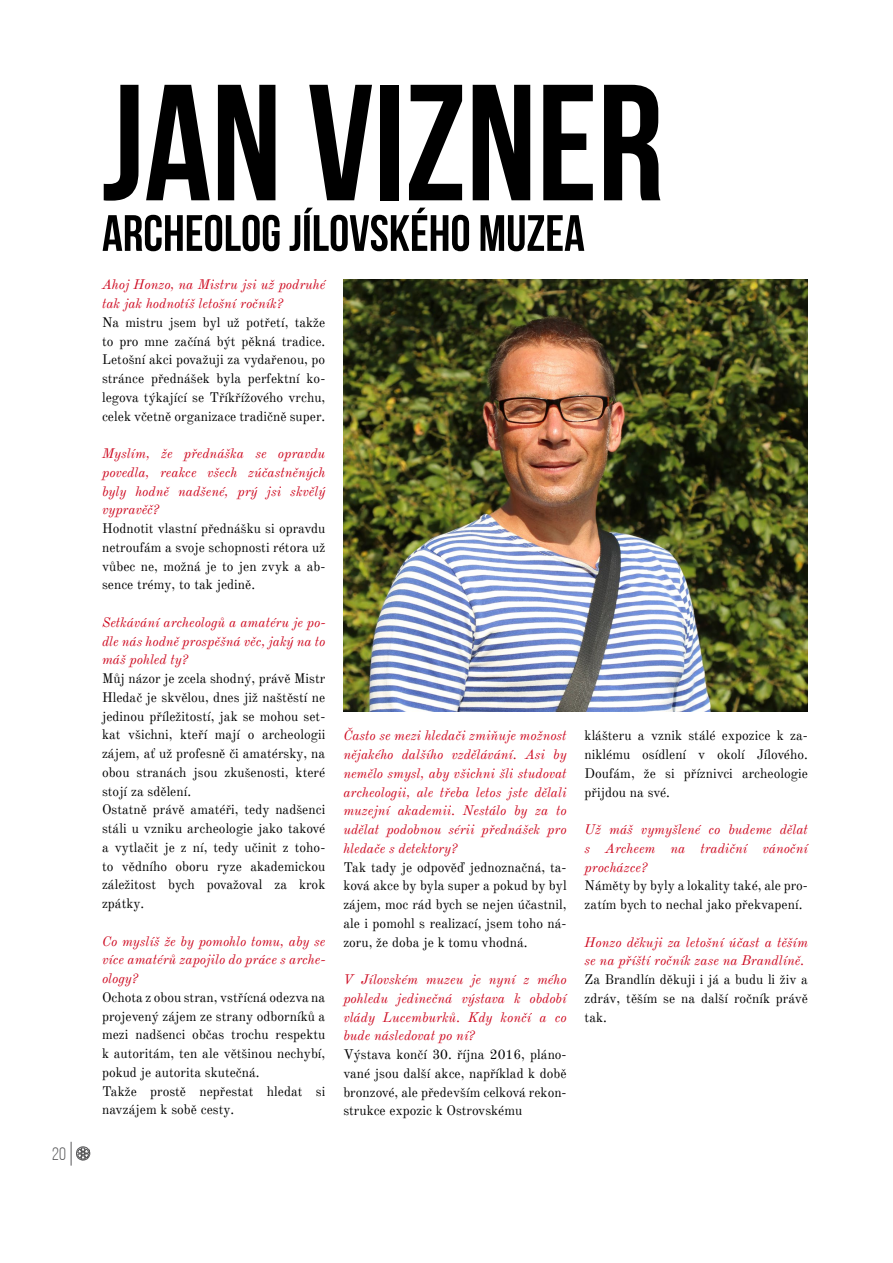
<style>
.page{position:relative;width:893px;height:1263px;background:#fff}
.page>*{position:absolute;margin:0;border:0;box-sizing:border-box;transform-origin:0 0}
.t1{font:700 165px "Bebas Neue";color:#000}
.t2{font:700 51px "Bebas Neue";color:#000}
.t3{font:18px "Bebas Neue";color:#58585a}
.t4{font:13.5px/18.8px "Old Standard TT";color:#000;text-align:justify}
.t5{font:italic 13.5px/18.8px "Old Standard TT";color:#cd071e;text-align:justify}
</style>
<div class="page">
<svg style="left:71px;top:1142px;width:19px;height:23px"></svg>
<img style="left:343px;top:279px;width:465px;height:432px">
<h3 class="t3" style="left:52px;top:1144px;width:15px">20</h3>
<h1 class="t1" style="left:102px;top:53px;width:563px">JAN VIZNER</h1>
<h2 class="t2" style="left:102px;top:205px;width:484px">ARCHEOLOG JÍLOVSKÉHO MUZEA</h2>
<p class="t5" style="left:102px;top:275px;width:225px">Ahoj Honzo, na Mistru jsi už podruhé tak jak hodnotíš letošní ročník?</p>
<p class="t4" style="left:102px;top:313px;width:225px">Na mistru jsem byl už potřetí, takže to pro mne začíná být pěkná tradice.<br>Letošní akci považuji za vydařenou, po stránce přednášek byla perfektní ko&shy;legova týkající se Tříkřížového vrchu, celek včetně organizace tradičně super.</p>
<p class="t5" style="left:102px;top:444px;width:225px">Myslím, že přednáška se opravdu povedla, reakce všech zúčastněných byly hodně nadšené, prý jsi skvělý vypravěč?</p>
<p class="t4" style="left:102px;top:519px;width:225px">Hodnotit vlastní přednášku si opravdu netroufám a svoje schopnosti rétora už vůbec ne, možná je to jen zvyk a ab&shy;sence trémy, to tak jedině.</p>
<p class="t5" style="left:102px;top:613px;width:225px">Setkávání archeologů a amatéru je po&shy;dle nás hodně prospěšná věc, jaký na to máš pohled ty?</p>
<p class="t4" style="left:102px;top:669px;width:225px;text-align:left">Můj názor je zcela shodný, právě Mistr Hledač je skvělou, dnes již naštěstí ne jedinou příležitostí, jak se mohou set&shy;kat všichni, kteří mají o archeologii zájem, ať už profesně či amatérsky, na obou stranách jsou zkušenosti, které stojí za sdělení.<br>Ostatně právě amatéři, tedy nadšenci stáli u vzniku archeologie jako takové a vytlačit je z ní, tedy učinit z toho&shy;to vědního oboru ryze akademickou záležitost bych považoval za krok zpátky.</p>
<p class="t5" style="left:102px;top:932px;width:225px">Co myslíš že by pomohlo tomu, aby se více amatérů zapojilo do práce s arche&shy;ology?</p>
<p class="t4" style="left:102px;top:988px;width:225px;text-align:left">Ochota z obou stran, vstřícná odezva na projevený zájem ze strany odborníků a mezi nadšenci občas trochu respektu k autoritám, ten ale většinou nechybí, pokud je autorita skutečná.<br>Takže prostě nepřestat hledat si navzájem k sobě cesty.</p>
<p class="t5" style="left:343px;top:727px;width:225px">Často se mezi hledači zmiňuje možnost nějakého dalšího vzdělávání. Asi by nemělo smysl, aby všichni šli studovat archeologii, ale třeba letos jste dělali muzejní akademii. Nestálo by za to udělat podobnou sérii přednášek pro hledače s detektory?</p>
<p class="t4" style="left:343px;top:858px;width:225px">Tak tady je odpověď jednoznačná, ta&shy;ková akce by byla super a pokud by byl zájem, moc rád bych se nejen účastnil, ale i pomohl s realizací, jsem toho ná&shy;zoru, že doba je k tomu vhodná.</p>
<p class="t5" style="left:343px;top:970px;width:225px">V Jílovském muzeu je nyní z mého pohledu jedinečná výstava k období vlády Lucemburků. Kdy končí a co bude následovat po ní?</p>
<p class="t4" style="left:343px;top:1045px;width:225px">Výstava končí 30. října 2016, pláno&shy;vané jsou další akce, například k době bronzové, ale především celková rekon&shy;strukce expozic k Ostrovskému</p>
<p class="t4" style="left:585px;top:727px;width:225px">klášteru a vznik stálé expozice k za&shy;niklému osídlení v okolí Jílového.<br>Doufám, že si příznivci archeologie přijdou na své.</p>
<p class="t5" style="left:585px;top:820px;width:225px">Už máš vymyšlené co budeme dělat s Archeem na tradiční vánoční procházce?</p>
<p class="t4" style="left:585px;top:877px;width:225px">Náměty by byly a lokality také, ale pro&shy;zatím bych to nechal jako překvapení.</p>
<p class="t5" style="left:585px;top:933px;width:225px">Honzo děkuji za letošní účast a těším se na příští ročník zase na Brandlíně.</p>
<p class="t4" style="left:585px;top:970px;width:225px">Za Brandlín děkuji i já a budu li živ a zdráv, těším se na další ročník právě tak.</p>
</div>
